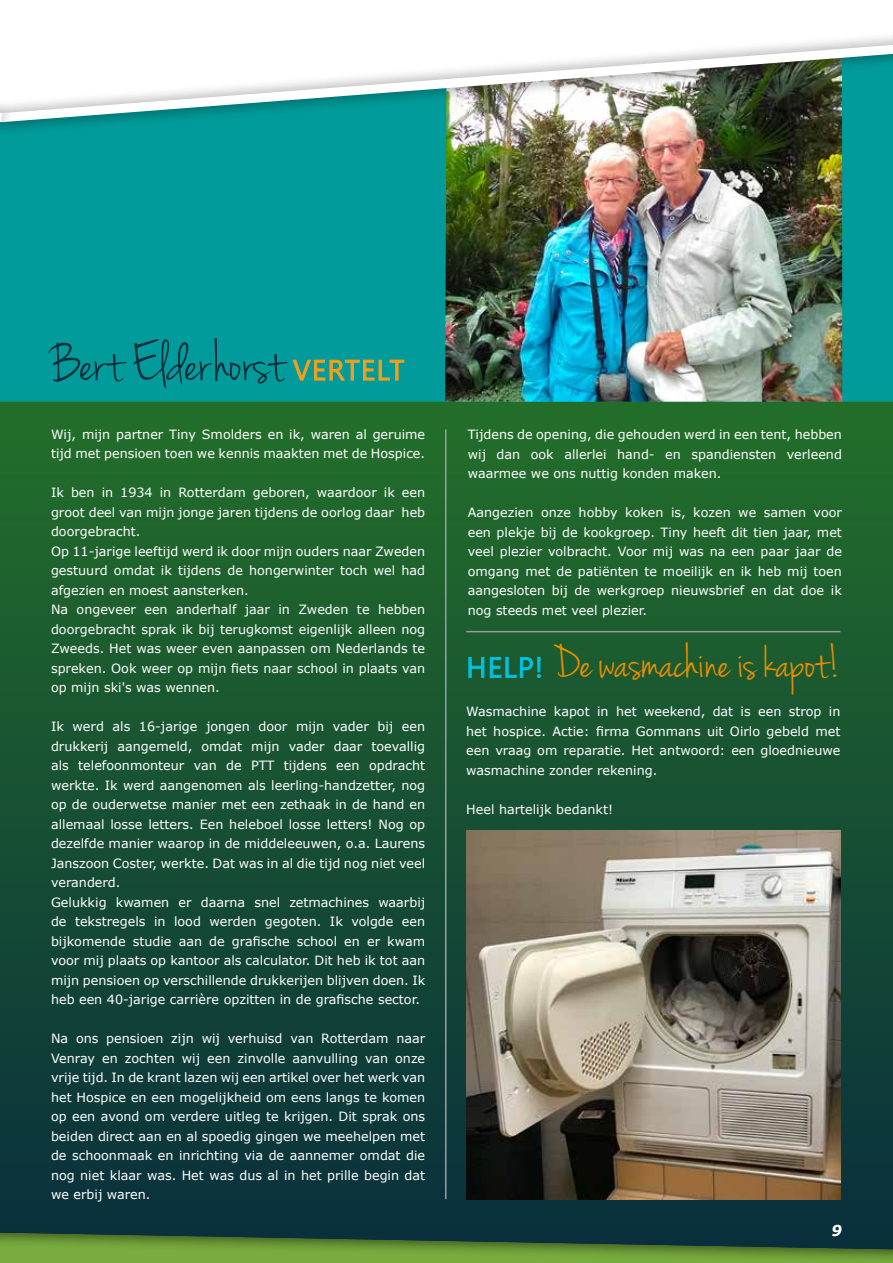
<style>
.page{position:relative;width:893px;height:1263px;background:#fff}
.page>*{position:absolute;margin:0;border:0;box-sizing:border-box;transform-origin:0 0}
.t1{font:58.5px "Jenna Sue";color:#092e3e}
.t2{font:48px "Jenna Sue";color:#ec8e00}
.t3{font:italic 700 15px "Verdana";color:#fff}
.t4{font:12.75px/19.5px "Verdana";color:#fff;text-align:justify}
.s1{color:#00c1de}
</style>
<div class="page">
<div style="left:0;top:125px;width:893px;height:1132px;background:#236d2b"></div>
<div style="left:0;top:439px;width:893px;height:824px;background:linear-gradient(to bottom,#226c2b,#0a2f3e)"></div>
<div style="left:0;top:1213px;width:893px;height:50px;background:#000;opacity:.5"></div>
<div style="left:0;top:136px;width:893px;height:266px;background:#009b9a"></div>
<img style="left:445px;top:136px;width:397px;height:266px">
<hr style="left:445px;top:429px;width:1px;height:770px;background:#9d9d9c">
<div style="left:0;top:0;width:893px;height:136px;background:#000;opacity:.5"></div>
<svg style="left:16px;top:0;width:877px;height:127px"></svg>
<div style="left:0;top:0;width:16px;height:136px;background:#000;opacity:.5"></div>
<svg style="left:0;top:0;width:11px;height:127px"></svg>
<img style="left:466px;top:830px;width:374px;height:369px">
<hr style="left:466px;top:631px;width:374px;height:1px;background:#9d9d9c">
<div style="left:293px;top:360px;width:111px;height:20px;background:#009b9a"></div>
<svg style="left:490px;top:657px;width:50px;height:21px"></svg>
<h1 class="t1" style="left:51px;top:329px;width:234px">Bert Elderhorst</h1>
<p class="t4" style="left:51px;top:424px;width:376px">Wij, mijn partner Tiny Smolders en ik, waren al geruime tijd met pensioen toen we kennis maakten met de Hospice.</p>
<p class="t4" style="left:51px;top:483px;width:376px;text-align:left">Ik ben in 1934 in Rotterdam geboren, waardoor ik een groot deel van mijn jonge jaren tijdens de oorlog daar heb doorgebracht.<br>Op 11-jarige leeftijd werd ik door mijn ouders naar Zweden gestuurd omdat ik tijdens de hongerwinter toch wel had afgezien en moest aansterken.<br>Na ongeveer een anderhalf jaar in Zweden te hebben doorgebracht sprak ik bij terugkomst eigenlijk alleen nog Zweeds. Het was weer even aanpassen om Nederlands te spreken. Ook weer op mijn fiets naar school in plaats van op mijn ski's was wennen.</p>
<p class="t4" style="left:51px;top:716px;width:376px;text-align:left">Ik werd als 16-jarige jongen door mijn vader bij een drukkerij aangemeld, omdat mijn vader daar toevallig als telefoonmonteur van de PTT tijdens een opdracht werkte. Ik werd aangenomen als leerling-handzetter, nog op de ouderwetse manier met een zethaak in de hand en allemaal losse letters. Een heleboel losse letters! Nog op dezelfde manier waarop in de middeleeuwen, o.a. Laurens Janszoon Coster, werkte. Dat was in al die tijd nog niet veel veranderd.<br>Gelukkig kwamen er daarna snel zetmachines waarbij de tekstregels in lood werden gegoten. Ik volgde een bijkomende studie aan de grafische school en er kwam voor mij plaats op kantoor als calculator. Dit heb ik tot aan mijn pensioen op verschillende drukkerijen blijven doen. Ik heb een 40-jarige carrière opzitten in de grafische sector.</p>
<p class="t4" style="left:51px;top:1028px;width:376px">Na ons pensioen zijn wij verhuisd van Rotterdam naar Venray en zochten wij een zinvolle aanvulling van onze vrije tijd. In de krant lazen wij een artikel over het werk van het Hospice en een mogelijkheid om eens langs te komen op een avond om verdere uitleg te krijgen. Dit sprak ons beiden direct aan en al spoedig gingen we meehelpen met de schoonmaak en inrichting via de aannemer omdat die nog niet klaar was. Het was dus al in het prille begin dat we erbij waren.</p>
<p class="t4" style="left:468px;top:425px;width:376px">Tijdens de opening, die gehouden werd in een tent, hebben wij dan ook allerlei hand- en spandiensten verleend waarmee we ons nuttig konden maken.</p>
<p class="t4" style="left:468px;top:503px;width:376px">Aangezien onze hobby koken is, kozen we samen voor een plekje bij de kookgroep. Tiny heeft dit tien jaar, met veel plezier volbracht. Voor mij was na een paar jaar de omgang met de patiënten te moeilijk en ik heb mij toen aangesloten bij de werkgroep nieuwsbrief en dat doe ik nog steeds met veel plezier.</p>
<h2 class="t2" style="left:466px;top:636px;width:376px"><span class="s1">★</span> De wasmachine is kapot!</h2>
<p class="t4" style="left:466px;top:702px;width:376px">Wasmachine kapot in het weekend, dat is een strop in het hospice. Actie: firma Gommans uit Oirlo gebeld met een vraag om reparatie. Het antwoord: een gloednieuwe wasmachine zonder rekening.</p>
<p class="t4" style="left:466px;top:799px;width:148px">Heel hartelijk bedankt!</p>
<p class="t3" style="left:832px;top:1220px;width:12px">9</p>
</div>
